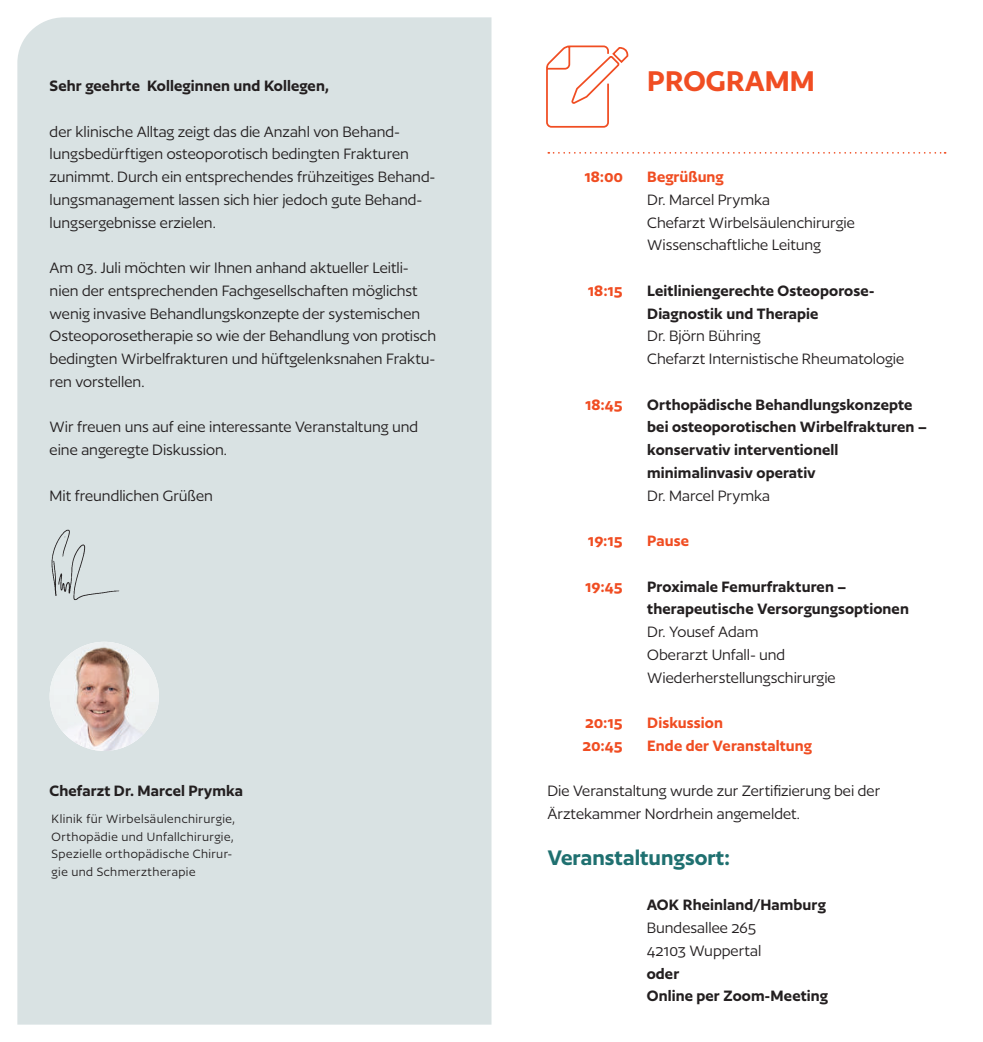
<style>
.page{position:relative;width:983px;height:1042px;background:#fff}
.page>*{position:absolute;margin:0;border:0;box-sizing:border-box;transform-origin:0 0}
.t1{font:600 33.25px "Author";color:#f04d22}
.t2{font:600 24.5px "Author";color:#1f7070}
.t3{font:17.5px/22.8px "Author";letter-spacing:-.005em;color:#231f20}
.t4{font:600 17.5px/22.8px "Author";letter-spacing:.005em;color:#231f20}
.t5{font:600 17.5px "Author";letter-spacing:.005em;color:#f04d22}
.t6{font:700 17.5px "Author";letter-spacing:.005em;color:#231f20}
.t7{font:14px/17.5px "Author";letter-spacing:.03em;color:#231f20}
</style>
<div class="page">
<div style="left:17px;top:17px;width:474px;height:1007px;background:#d9e2e3"></div>
<svg style="left:546px;top:45px;width:83px;height:83px"></svg>
<svg style="left:548px;top:152px;width:397px;height:2px"></svg>
<img style="left:50px;top:642px;width:109px;height:109px;border-radius:55px">
<svg style="left:52px;top:530px;width:67px;height:70px"></svg>
<p class="t4" style="left:50px;top:75px;width:281px">Sehr geehrte Kolleginnen und Kollegen,</p>
<p class="t3" style="left:50px;top:121px;width:387px">der klinische Alltag zeigt das die Anzahl von Behand&shy;lungsbedürftigen osteoporotisch bedingten Frakturen zunimmt. Durch ein entsprechendes frühzeitiges Behand&shy;lungsmanagement lassen sich hier jedoch gute Behand&shy;lungsergebnisse erzielen.</p>
<p class="t3" style="left:50px;top:257px;width:388px">Am 03. Juli möchten wir Ihnen anhand aktueller Leitli&shy;nien der entsprechenden Fachgesellschaften möglichst wenig invasive Behandlungskonzepte der systemischen Osteoporosetherapie so wie der Behandlung von protisch bedingten Wirbelfrakturen und hüftgelenksnahen Fraktu&shy;ren vorstellen.</p>
<p class="t3" style="left:50px;top:416px;width:370px">Wir freuen uns auf eine interessante Veranstaltung und eine angeregte Diskussion.</p>
<p class="t3" style="left:50px;top:485px;width:165px">Mit freundlichen Grüßen</p>
<p class="t6" style="left:50px;top:784px;width:195px">Chefarzt Dr. Marcel Prymka</p>
<p class="t7" style="left:52px;top:811px;width:185px">Klinik für Wirbelsäulenchirurgie,<br>Orthopädie und Unfallchirurgie,<br>Spezielle orthopädische Chirur&shy;gie und Schmerztherapie</p>
<h1 class="t1" style="left:647px;top:68px;width:169px">PROGRAMM</h1>
<p class="t5" style="left:584px;top:170px;width:40px">18:00</p>
<p class="t5" style="left:647px;top:170px;width:78px">Begrüßung</p>
<p class="t3" style="left:647px;top:189px;width:209px">Dr. Marcel Prymka<br>Chefarzt Wirbelsäulenchirurgie<br>Wissenschaftliche Leitung</p>
<p class="t5" style="left:587px;top:283px;width:36px">18:15</p>
<p class="t4" style="left:647px;top:280px;width:228px">Leitliniengerechte Osteoporose-<br>Diagnostik und Therapie</p>
<p class="t3" style="left:647px;top:325px;width:258px">Dr. Björn Bühring<br>Chefarzt Internistische Rheumatologie</p>
<p class="t5" style="left:585px;top:397px;width:39px">18:45</p>
<p class="t4" style="left:647px;top:394px;width:281px">Orthopädische Behandlungskonzepte bei osteoporotischen Wirbelfrakturen – konservativ interventionell minimalinvasiv operativ</p>
<p class="t3" style="left:647px;top:485px;width:124px">Dr. Marcel Prymka</p>
<p class="t5" style="left:588px;top:534px;width:36px">19:15</p>
<p class="t5" style="left:647px;top:534px;width:43px">Pause</p>
<p class="t5" style="left:585px;top:579px;width:39px">19:45</p>
<p class="t4" style="left:647px;top:576px;width:263px">Proximale Femurfrakturen – therapeutische Versorgungsoptionen</p>
<p class="t3" style="left:647px;top:621px;width:190px">Dr. Yousef Adam<br>Oberarzt Unfall- und<br>Wiederherstellungschirurgie</p>
<p class="t5" style="left:585px;top:716px;width:39px">20:15</p>
<p class="t5" style="left:647px;top:716px;width:77px">Diskussion</p>
<p class="t5" style="left:582px;top:738px;width:42px">20:45</p>
<p class="t5" style="left:647px;top:738px;width:166px">Ende der Veranstaltung</p>
<p class="t3" style="left:547px;top:780px;width:334px">Die Veranstaltung wurde zur Zertifizierung bei der<br>Ärztekammer Nordrhein angemeldet.</p>
<h2 class="t2" style="left:547px;top:847px;width:184px">Veranstaltungsort:</h2>
<p class="t4" style="left:646px;top:894px;width:181px">AOK Rheinland/Hamburg</p>
<p class="t3" style="left:646px;top:917px;width:116px">Bundesallee 265<br>42103 Wuppertal</p>
<p class="t4" style="left:646px;top:962px;width:183px">oder<br>Online per Zoom-Meeting</p>
</div>
